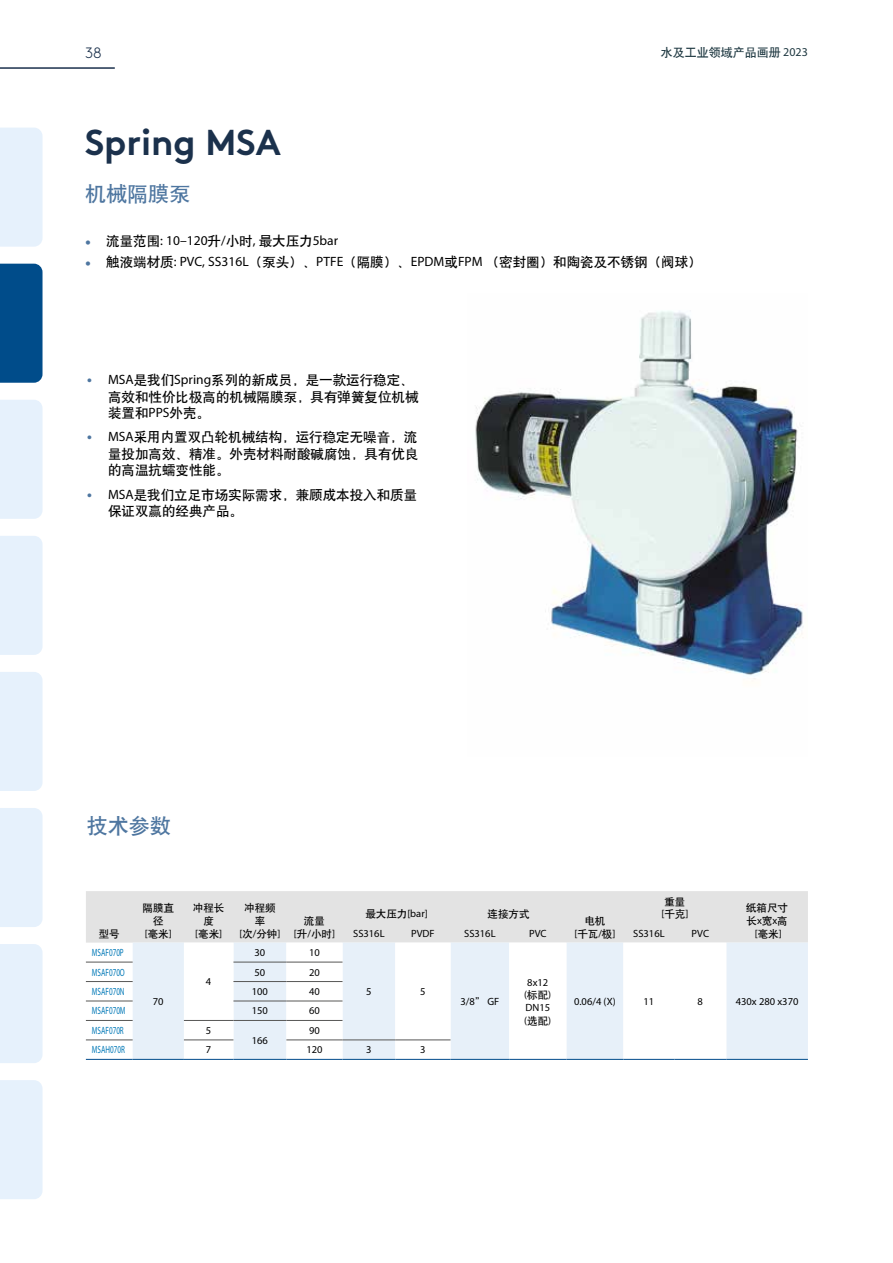
<style>
.page{position:relative;width:893px;height:1263px;background:#fff}
.page>*{position:absolute;margin:0;border:0;box-sizing:border-box;transform-origin:0 0}
.t1{font:700 36px "Brown Std";color:#1b314c}
.t2{font:21px "H Yb 1 gj";color:#4e76a0}
.t3{font:300 15px "Brown Std";color:#1b314c}
.t4{font:13.5px/16.2px "H Yb 1 gj";color:#000}
.t5{font:13.5px "Myriad Pro";color:#000}
.t6{font:12px "H Yb 1 gj";color:#1e3841}
.t7{font:10.5px/12.6px "Myriad Pro";color:#000}
.t8{font:10.5px "Myriad Pro";color:#0078b7;scale:.68 1}
.t9{font:10.5px/12.6px "H Yb 1 gj";color:#000;text-align:center}
.s1{font-family:"Myriad Pro"}
.s2{font-family:"Brown Std";font-size:10.5px;color:#4e76a0}
.s3{font-family:"H Yb 1 gj"}
.s4{font-family:"Brown Std";font-weight:300;font-size:10.5px;color:#4e76a0}
</style>
<div class="page">
<hr style="left:0;top:67px;width:115px;height:2px;background:#1b314c">
<div style="left:0;top:128px;width:43px;height:119px;background:#e6f1fc"></div>
<div style="left:0;top:264px;width:43px;height:119px;background:#004c8a"></div>
<div style="left:0;top:400px;width:43px;height:119px;background:#e6f1fc"></div>
<div style="left:0;top:536px;width:43px;height:119px;background:#e6f1fc"></div>
<div style="left:0;top:672px;width:43px;height:119px;background:#e6f1fc"></div>
<div style="left:0;top:808px;width:43px;height:119px;background:#e6f1fc"></div>
<div style="left:0;top:944px;width:43px;height:119px;background:#e6f1fc"></div>
<div style="left:0;top:1080px;width:43px;height:119px;background:#e6f1fc"></div>
<img style="left:475px;top:311px;width:329px;height:368px">
<svg style="left:86px;top:891px;width:722px;height:168px"></svg>
<hr style="left:184px;top:1020px;width:49px;height:1px;background:#575756">
<hr style="left:184px;top:1040px;width:49px;height:1px;background:#575756">
<hr style="left:342px;top:1040px;width:53px;height:1px;background:#575756">
<hr style="left:395px;top:1040px;width:55px;height:1px;background:#575756">
<hr style="left:86px;top:962px;width:47px;height:1px;background:#575756">
<hr style="left:86px;top:981px;width:47px;height:1px;background:#575756">
<hr style="left:86px;top:1001px;width:47px;height:1px;background:#575756">
<hr style="left:86px;top:1020px;width:47px;height:1px;background:#575756">
<hr style="left:86px;top:1040px;width:47px;height:1px;background:#575756">
<hr style="left:233px;top:962px;width:53px;height:1px;background:#575756">
<hr style="left:286px;top:962px;width:56px;height:1px;background:#575756">
<hr style="left:233px;top:981px;width:53px;height:1px;background:#575756">
<hr style="left:286px;top:981px;width:56px;height:1px;background:#575756">
<hr style="left:233px;top:1001px;width:53px;height:1px;background:#575756">
<hr style="left:286px;top:1001px;width:56px;height:1px;background:#575756">
<hr style="left:233px;top:1020px;width:53px;height:1px;background:#575756">
<hr style="left:286px;top:1020px;width:56px;height:1px;background:#575756">
<hr style="left:286px;top:1040px;width:56px;height:1px;background:#575756">
<hr style="left:133px;top:1059px;width:51px;height:1px;background:#004b8b">
<hr style="left:450px;top:1059px;width:59px;height:1px;background:#004b8b">
<hr style="left:509px;top:1059px;width:57px;height:1px;background:#004b8b">
<hr style="left:566px;top:1059px;width:57px;height:1px;background:#004b8b">
<hr style="left:623px;top:1059px;width:51px;height:1px;background:#004b8b">
<hr style="left:674px;top:1059px;width:52px;height:1px;background:#004b8b">
<hr style="left:726px;top:1059px;width:82px;height:1px;background:#004b8b">
<hr style="left:86px;top:1059px;width:47px;height:1px;background:#004b8b">
<hr style="left:184px;top:1059px;width:49px;height:1px;background:#004b8b">
<hr style="left:233px;top:1059px;width:53px;height:1px;background:#004b8b">
<hr style="left:286px;top:1059px;width:56px;height:1px;background:#004b8b">
<hr style="left:342px;top:1059px;width:53px;height:1px;background:#004b8b">
<hr style="left:395px;top:1059px;width:55px;height:1px;background:#004b8b">
<p class="t3" style="left:85px;top:45px;width:18px">38</p>
<p class="t6" style="left:661px;top:46px;width:149px">水及工业领域产品画册 <span class="s1">2023</span></p>
<h1 class="t1" style="left:85px;top:120px;width:197px">Spring MSA</h1>
<h2 class="t2" style="left:85px;top:183px;width:106px">机械隔膜泵</h2>
<p class="t5" style="left:85px;top:232px;width:255px"><span class="s2">•</span> <span class="s3">流量范围</span>: 10–120<span class="s3">升</span>/<span class="s3">小时</span>, <span class="s3">最大压力</span>5bar</p>
<p class="t4" style="left:85px;top:253px;width:618px"><span class="s2">•</span> 触液端材质<span class="s1">: PVC, SS316L</span>（泵头）、<span class="s1">PTFE</span>（隔膜）、<span class="s1">EPDM</span>或<span class="s1">FPM</span> （密封圈）和陶瓷及不锈钢（阀球）</p>
<p class="t4" style="left:108px;top:372px;width:312px;text-indent:-21px"><span class="s4">•</span> <span class="s1">MSA</span>是我们<span class="s1">Spring</span>系列的新成员，是一款运行稳定、高效和性价比极高的机械隔膜泵，具有弹簧复位机械装置和<span class="s1">PPS</span>外壳。</p>
<p class="t4" style="left:108px;top:429px;width:312px;text-align:justify;text-indent:-21px"><span class="s4">•</span> <span class="s1">MSA</span>采用内置双凸轮机械结构，运行稳定无噪音，流量投加高效、精准。外壳材料耐酸碱腐蚀，具有优良的高温抗蠕变性能。</p>
<p class="t4" style="left:108px;top:486px;width:311px;text-indent:-21px"><span class="s4">•</span> <span class="s1">MSA</span>是我们立足市场实际需求，兼顾成本投入和质量保证双赢的经典产品。</p>
<h2 class="t2" style="left:87px;top:815px;width:85px">技术参数</h2>
<p class="t9" style="left:99px;top:927px;width:22px">型号</p>
<p class="t8" style="left:92px;top:946px;width:48px">MSAF070P</p>
<p class="t9" style="left:143px;top:902px;width:33px">隔膜直径</p>
<p class="t7" style="left:145px;top:927px;width:28px">[<span class="s3">毫米</span>]</p>
<p class="t9" style="left:193px;top:902px;width:33px">冲程长度</p>
<p class="t7" style="left:195px;top:927px;width:28px">[<span class="s3">毫米</span>]</p>
<p class="t9" style="left:244px;top:902px;width:33px">冲程频率</p>
<p class="t7" style="left:239px;top:927px;width:42px">[<span class="s3">次</span>/<span class="s3">分钟</span>]</p>
<p class="t9" style="left:304px;top:914px;width:22px">流量</p>
<p class="t7" style="left:294px;top:927px;width:43px">[<span class="s3">升</span>/<span class="s3">小时</span>]</p>
<p class="t7" style="left:255px;top:946px;width:12px">30</p>
<p class="t7" style="left:309px;top:946px;width:12px">10</p>
<p class="t8" style="left:92px;top:965px;width:50px">MSAF070O</p>
<p class="t7" style="left:255px;top:965px;width:12px">50</p>
<p class="t7" style="left:309px;top:965px;width:12px">20</p>
<p class="t8" style="left:92px;top:985px;width:50px">MSAF070N</p>
<p class="t7" style="left:252px;top:985px;width:18px">100</p>
<p class="t7" style="left:309px;top:985px;width:12px">40</p>
<p class="t8" style="left:92px;top:1004px;width:51px">MSAF070M</p>
<p class="t7" style="left:252px;top:1004px;width:18px">150</p>
<p class="t7" style="left:309px;top:1004px;width:12px">60</p>
<p class="t8" style="left:92px;top:1024px;width:48px">MSAF070R</p>
<p class="t7" style="left:206px;top:1024px;width:7px">5</p>
<p class="t7" style="left:252px;top:1034px;width:18px">166</p>
<p class="t7" style="left:206px;top:975px;width:7px">4</p>
<p class="t7" style="left:153px;top:995px;width:12px">70</p>
<p class="t7" style="left:309px;top:1024px;width:12px">90</p>
<p class="t9" style="left:664px;top:895px;width:22px">重量</p>
<p class="t7" style="left:661px;top:907px;width:28px">[<span class="s3">千克</span>]</p>
<p class="t9" style="left:746px;top:902px;width:43px;text-align:left">纸箱尺寸长<span class="s1">x</span>宽<span class="s1">x</span>高</p>
<p class="t7" style="left:365px;top:907px;width:64px"><span class="s3">最大压力</span>[bar]</p>
<p class="t9" style="left:487px;top:908px;width:43px">连接方式</p>
<p class="t9" style="left:584px;top:914px;width:22px">电机</p>
<p class="t7" style="left:574px;top:927px;width:43px">[<span class="s3">千瓦</span>/<span class="s3">极</span>]</p>
<p class="t7" style="left:353px;top:927px;width:33px">SS316L</p>
<p class="t7" style="left:411px;top:927px;width:25px">PVDF</p>
<p class="t7" style="left:464px;top:927px;width:33px">SS316L</p>
<p class="t7" style="left:529px;top:927px;width:19px">PVC</p>
<p class="t7" style="left:633px;top:927px;width:33px">SS316L</p>
<p class="t7" style="left:692px;top:927px;width:19px">PVC</p>
<p class="t7" style="left:755px;top:927px;width:28px">[<span class="s3">毫米</span>]</p>
<p class="t7" style="left:366px;top:985px;width:7px">5</p>
<p class="t7" style="left:420px;top:985px;width:7px">5</p>
<p class="t7" style="left:460px;top:995px;width:40px">3/8<span class="s3">”</span> GF</p>
<p class="t7" style="left:524px;top:976px;width:28px">8x12<br>(<span class="s3">标配</span>)<br>DN15 (<span class="s3">选配</span>)</p>
<p class="t7" style="left:574px;top:995px;width:43px">0.06/4 (X)</p>
<p class="t7" style="left:643px;top:995px;width:12px">11</p>
<p class="t7" style="left:698px;top:995px;width:7px">8</p>
<p class="t7" style="left:736px;top:995px;width:64px">430x 280 x370</p>
<p class="t8" style="left:92px;top:1043px;width:50px">MSAH070R</p>
<p class="t7" style="left:206px;top:1043px;width:7px">7</p>
<p class="t7" style="left:306px;top:1043px;width:18px">120</p>
<p class="t7" style="left:366px;top:1043px;width:7px">3</p>
<p class="t7" style="left:420px;top:1043px;width:7px">3</p>
</div>
